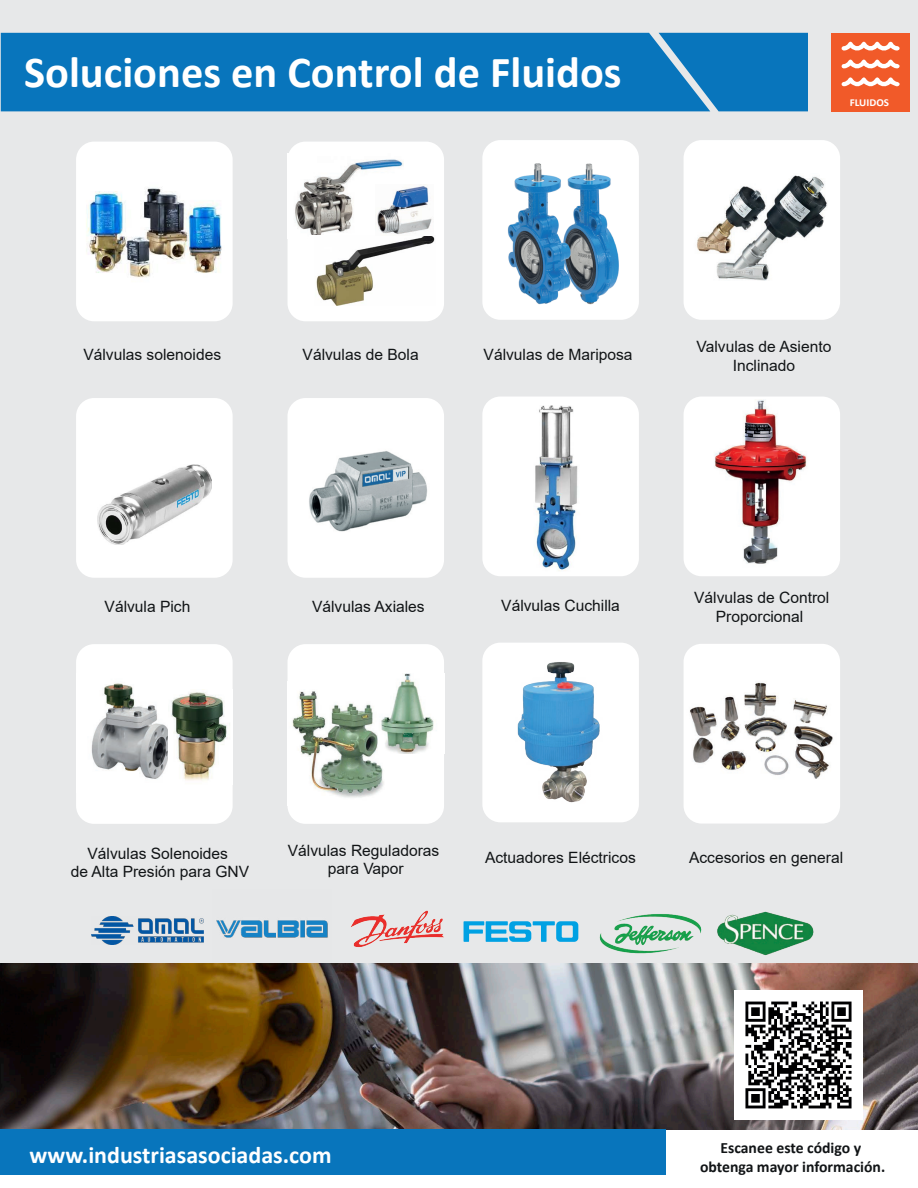
<style>
.page{position:relative;width:918px;height:1188px;background:#fff}
.page>*{position:absolute;margin:0;border:0;box-sizing:border-box;transform-origin:0 0}
.t1{font:700 44.4px "Calibri";color:#fff}
.t2{font:700 24px "Calibri";color:#fff}
.t3{font:700 15.75px "Calibri";color:#111416}
.t4{font:15.6px/18.8px "Arial";color:#111416;text-align:center}
.t5{font:700 10.65px "Calibri";color:#fff;scale:1.04 1}
</style>
<div class="page">
<div style="left:0;top:0;width:918px;height:964px;background:#e7e8e9"></div>
<img style="left:0;top:964px;width:918px;height:165px">
<div style="left:1px;top:33px;width:658px;height:78px;background:#0875bc"></div>
<div style="left:659px;top:33px;width:149px;height:78px;background:#0875bc"></div>
<div style="left:76px;top:142px;width:157px;height:179px;background:#fff;border-radius:18px"></div>
<div style="left:288px;top:142px;width:156px;height:179px;background:#fff;border-radius:18px"></div>
<div style="left:482px;top:140px;width:157px;height:180px;background:#fff;border-radius:18px"></div>
<div style="left:684px;top:140px;width:156px;height:180px;background:#fff;border-radius:18px"></div>
<div style="left:76px;top:398px;width:157px;height:180px;background:#fff;border-radius:18px"></div>
<div style="left:288px;top:398px;width:156px;height:180px;background:#fff;border-radius:18px"></div>
<div style="left:482px;top:397px;width:157px;height:179px;background:#fff;border-radius:18px"></div>
<div style="left:684px;top:397px;width:156px;height:179px;background:#fff;border-radius:18px"></div>
<div style="left:76px;top:644px;width:157px;height:180px;background:#fff;border-radius:18px"></div>
<div style="left:288px;top:644px;width:156px;height:180px;background:#fff;border-radius:18px"></div>
<div style="left:482px;top:643px;width:157px;height:179px;background:#fff;border-radius:18px"></div>
<div style="left:684px;top:644px;width:156px;height:180px;background:#fff;border-radius:18px"></div>
<div style="left:0;top:1129px;width:666px;height:46px;background:#0875bc"></div>
<img style="left:86px;top:188px;width:136px;height:90px">
<img style="left:288px;top:153px;width:115px;height:82px">
<img style="left:316px;top:236px;width:119px;height:69px">
<img style="left:507px;top:163px;width:112px;height:142px">
<img style="left:375px;top:184px;width:57px;height:51px">
<img style="left:309px;top:451px;width:119px;height:81px">
<img style="left:696px;top:175px;width:132px;height:106px">
<img style="left:97px;top:465px;width:115px;height:80px">
<img style="left:535px;top:405px;width:43px;height:166px">
<img style="left:714px;top:400px;width:93px;height:164px">
<img style="left:91px;top:683px;width:77px;height:96px">
<img style="left:171px;top:689px;width:59px;height:92px">
<img style="left:292px;top:691px;width:92px;height:107px">
<img style="left:378px;top:673px;width:56px;height:80px">
<img style="left:517px;top:662px;width:83px;height:141px">
<img style="left:690px;top:682px;width:143px;height:97px">
<div style="left:831px;top:33px;width:79px;height:78px;background:#f15a29"></div>
<svg style="left:841px;top:41px;width:59px;height:10px"></svg>
<svg style="left:841px;top:59px;width:59px;height:10px"></svg>
<svg style="left:841px;top:77px;width:59px;height:10px"></svg>
<img style="left:734px;top:991px;width:129px;height:128px">
<svg style="left:464px;top:921px;width:114px;height:21px"></svg>
<img style="left:344px;top:910px;width:106px;height:54px">
<img style="left:599px;top:914px;width:103px;height:39px">
<img style="left:213px;top:920px;width:119px;height:49px">
<img style="left:717px;top:911px;width:97px;height:45px">
<img style="left:92px;top:917px;width:112px;height:27px">
<h1 class="t1" style="left:24px;top:41px;width:599px">Soluciones en Control de Fluidos</h1>
<p class="t5" style="left:850px;top:94px;width:39px">FLUIDOS</p>
<p class="t4" style="left:83px;top:345px;width:139px">Válvulas solenoides</p>
<p class="t4" style="left:303px;top:345px;width:118px">Válvulas de Bola</p>
<p class="t4" style="left:484px;top:345px;width:151px">Válvulas de Mariposa</p>
<p class="t4" style="left:697px;top:337px;width:136px">Valvulas de Asiento<br>Inclinado</p>
<p class="t4" style="left:105px;top:597px;width:87px">Válvula Pich</p>
<p class="t4" style="left:312px;top:597px;width:114px">Válvulas Axiales</p>
<p class="t4" style="left:501px;top:597px;width:120px">Válvulas Cuchilla</p>
<p class="t4" style="left:694px;top:588px;width:137px">Válvulas de Control<br>Proporcional</p>
<p class="t4" style="left:71px;top:844px;width:180px">Válvulas Solenoides<br>de Alta Presión para GNV</p>
<p class="t4" style="left:288px;top:841px;width:153px">Válvulas Reguladoras para Vapor</p>
<p class="t4" style="left:485px;top:848px;width:152px">Actuadores Eléctricos</p>
<p class="t4" style="left:689px;top:849px;width:156px">Accesorios en general</p>
<h2 class="t2" style="left:29px;top:1138px;width:304px">www.industriasasociadas.com</h2>
<p class="t3" style="left:720px;top:1136px;width:142px">Escanee este código y</p>
<p class="t3" style="left:700px;top:1155px;width:187px">obtenga mayor información.</p>
</div>
